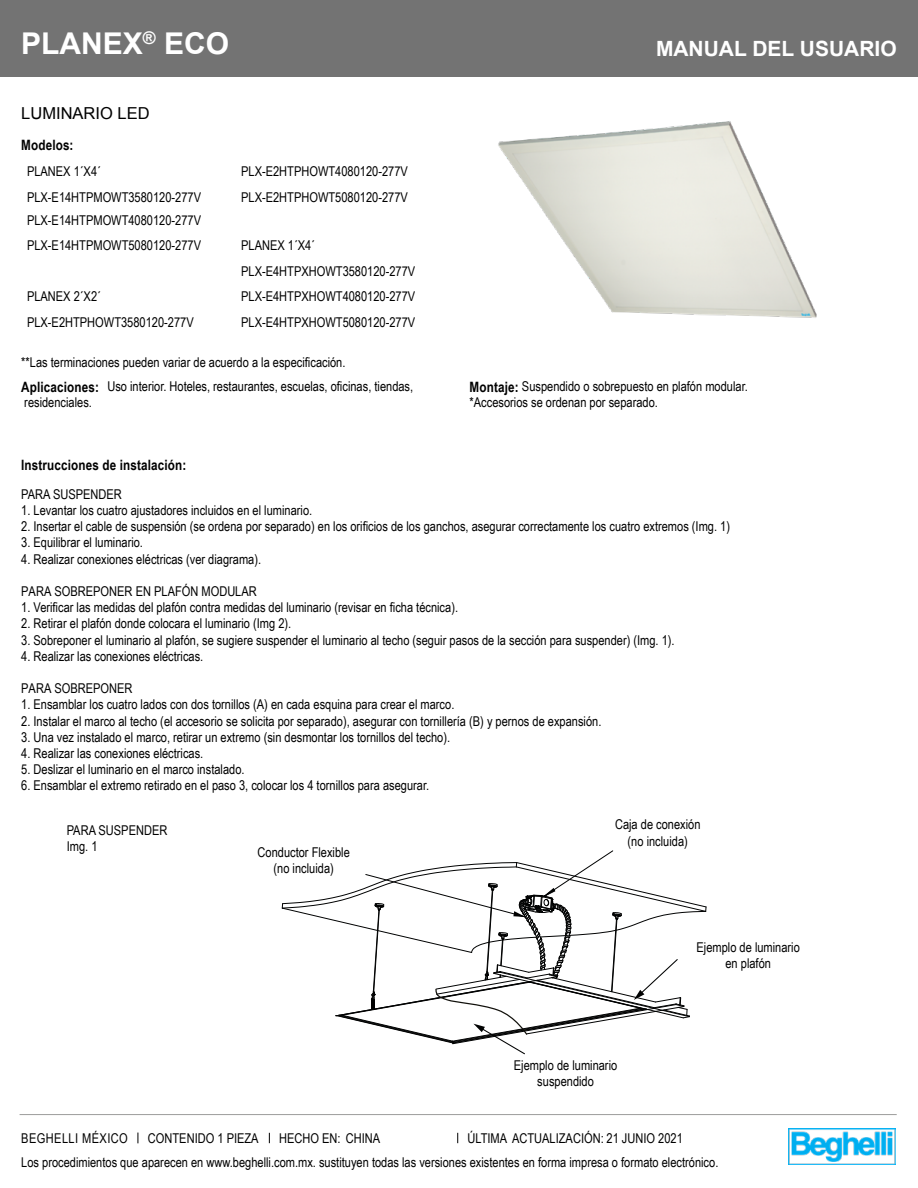
<style>
.page{position:relative;width:918px;height:1188px;background:#fff}
.page>*{position:absolute;margin:0;border:0;box-sizing:border-box;transform-origin:0 0}
.t1{font:700 30px "Arial";color:#fff}
.t2{font:700 21px "Arial";color:#fff}
.t3{font:16.5px "Arial";color:#000}
.t4{font:700 14.25px "Arial Narrow";letter-spacing:.01em;color:#000}
.t5{font:13.5px/16.2px "Arial Narrow";color:#000}
.t6{font:13.5px "Arial Narrow";letter-spacing:.03em;color:#000}
.s1{font-weight:700;font-size:14.25px}
</style>
<div class="page">
<div style="left:0;top:0;width:918px;height:77px;background:#737373"></div>
<hr style="left:20px;top:1114px;width:877px;height:1px;background:#9d9d9c">
<img style="left:789px;top:1129px;width:106px;height:36px">
<img style="left:498px;top:121px;width:319px;height:197px">
<svg style="left:281px;top:850px;width:426px;height:205px"></svg>
<h1 class="t1" style="left:21px;top:22px;width:209px">PLANEX<sup>®</sup> ECO</h1>
<p class="t3" style="left:21px;top:102px;width:130px">LUMINARIO LED</p>
<p class="t4" style="left:21px;top:135px;width:54px">Modelos:</p>
<p class="t5" style="left:27px;top:163px;width:75px">PLANEX 1´X4´</p>
<p class="t5" style="left:241px;top:163px;width:168px">PLX-E2HTPHOWT4080120-277V</p>
<p class="t5" style="left:27px;top:189px;width:176px">PLX-E14HTPMOWT3580120-277V</p>
<p class="t5" style="left:241px;top:189px;width:168px">PLX-E2HTPHOWT5080120-277V</p>
<p class="t5" style="left:27px;top:207px;width:176px;line-height:25.5px">PLX-E14HTPMOWT4080120-277V<br>PLX-E14HTPMOWT5080120-277V</p>
<p class="t5" style="left:241px;top:232px;width:176px;line-height:25.5px">PLANEX 1´X4´<br>PLX-E4HTPXHOWT3580120-277V</p>
<p class="t5" style="left:27px;top:288px;width:75px">PLANEX 2´X2´</p>
<p class="t5" style="left:241px;top:288px;width:176px">PLX-E4HTPXHOWT4080120-277V</p>
<p class="t5" style="left:27px;top:313px;width:168px">PLX-E2HTPHOWT3580120-277V</p>
<p class="t5" style="left:241px;top:313px;width:176px">PLX-E4HTPXHOWT5080120-277V</p>
<h2 class="t2" style="left:656px;top:33px;width:242px">MANUAL DEL USUARIO</h2>
<p class="t5" style="left:21px;top:354px;width:326px">**Las terminaciones pueden variar de acuerdo a la especificación.</p>
<p class="t4" style="left:21px;top:376px;width:79px">Aplicaciones:</p>
<p class="t5" style="left:470px;top:378px;width:280px"><span class="s1">Montaje:</span> Suspendido o sobrepuesto en plafón modular.</p>
<p class="t5" style="left:107px;top:378px;width:307px">Uso interior. Hoteles, restaurantes, escuelas, oficinas, tiendas,</p>
<p class="t5" style="left:24px;top:394px;width:69px">residenciales.</p>
<p class="t5" style="left:470px;top:394px;width:190px">*Accesorios se ordenan por separado.</p>
<p class="t4" style="left:21px;top:455px;width:167px">Instrucciones de instalación:</p>
<p class="t5" style="left:21px;top:485px;width:102px">PARA SUSPENDER</p>
<p class="t5" style="left:21px;top:502px;width:293px">1. Levantar los cuatro ajustadores incluidos en el luminario.</p>
<p class="t5" style="left:21px;top:518px;width:710px">2. Insertar el cable de suspensión (se ordena por separado) en los orificios de los ganchos, asegurar correctamente los cuatro extremos (Img. 1)</p>
<p class="t5" style="left:21px;top:534px;width:123px">3. Equilibrar el luminario.</p>
<p class="t5" style="left:21px;top:550px;width:241px">4. Realizar conexiones eléctricas (ver diagrama).</p>
<p class="t5" style="left:21px;top:583px;width:237px">PARA SOBREPONER EN PLAFÓN MODULAR</p>
<p class="t5" style="left:21px;top:599px;width:438px">1. Verificar las medidas del plafón contra medidas del luminario (revisar en ficha técnica).</p>
<p class="t5" style="left:21px;top:615px;width:272px">2. Retirar el plafón donde colocara el luminario (Img 2).</p>
<p class="t5" style="left:21px;top:631px;width:655px">3. Sobreponer el luminario al plafón, se sugiere suspender el luminario al techo (seguir pasos de la sección para suspender) (Img. 1).</p>
<p class="t5" style="left:21px;top:647px;width:184px">4. Realizar las conexiones eléctricas.</p>
<p class="t5" style="left:21px;top:680px;width:113px">PARA SOBREPONER</p>
<p class="t5" style="left:21px;top:696px;width:435px">1. Ensamblar los cuatro lados con dos tornillos (A) en cada esquina para crear el marco.</p>
<p class="t5" style="left:21px;top:712px;width:582px">2. Instalar el marco al techo (el accesorio se solicita por separado), asegurar con tornillería (B) y pernos de expansión.</p>
<p class="t5" style="left:21px;top:728px;width:430px">3. Una vez instalado el marco, retirar un extremo (sin desmontar los tornillos del techo).</p>
<p class="t5" style="left:21px;top:745px;width:184px">4. Realizar las conexiones eléctricas.</p>
<p class="t5" style="left:21px;top:761px;width:225px">5. Deslizar el luminario en el marco instalado.</p>
<p class="t5" style="left:21px;top:777px;width:410px">6. Ensamblar el extremo retirado en el paso 3, colocar los 4 tornillos para asegurar.</p>
<p class="t5" style="left:615px;top:816px;width:87px;text-align:center">Caja de conexión (no incluida)</p>
<p class="t5" style="left:258px;top:844px;width:94px;text-align:center">Conductor Flexible (no incluida)</p>
<p class="t5" style="left:67px;top:822px;width:102px">PARA SUSPENDER<br>Img. 1</p>
<p class="t5" style="left:514px;top:1056px;width:105px;text-align:center">Ejemplo de luminario suspendido</p>
<p class="t5" style="left:697px;top:939px;width:105px;text-align:center">Ejemplo de luminario en plafón</p>
<p class="t5" style="left:21px;top:1126px;width:699px;line-height:23.9px;text-indent:446px">ÚLTIMA ACTUALIZACIÓN: 21 JUNIO 2021<br>Los procedimientos que aparecen en www.beghelli.com.mx. sustituyen todas las versiones existentes en forma impresa o formato electrónico.</p>
<p class="t6" style="left:21px;top:1128px;width:108px">BEGHELLI MÉXICO</p>
<p class="t5" style="left:148px;top:1130px;width:112px">CONTENIDO 1 PIEZA</p>
<p class="t5" style="left:279px;top:1130px;width:103px">HECHO EN: CHINA</p>
</div>
